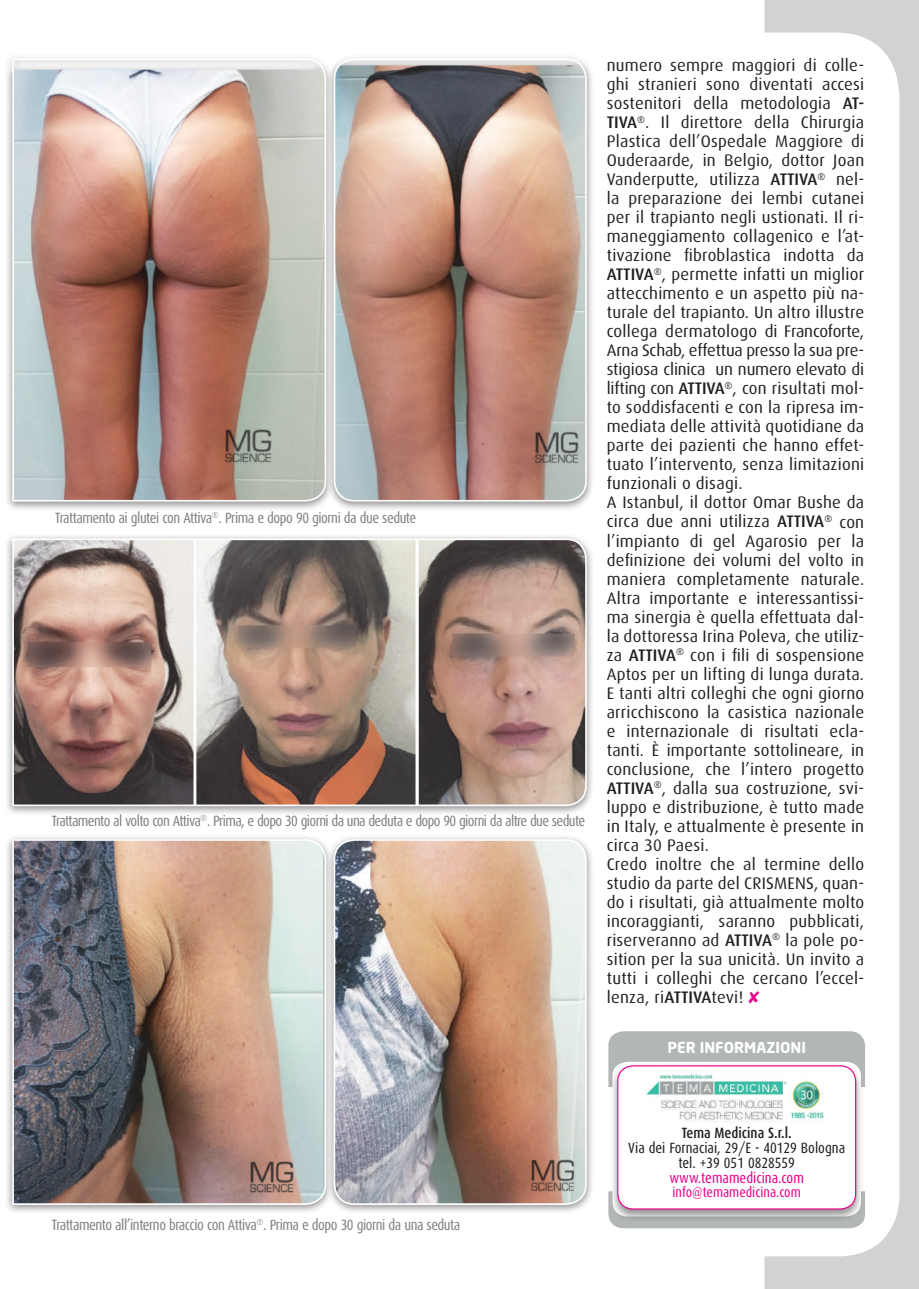
<style>
.page{position:relative;width:919px;height:1289px;background:#fff}
.page>*{position:absolute;margin:0;border:0;box-sizing:border-box;transform-origin:0 0}
.t1{font:16.65px/19px "Dax";letter-spacing:.015em;color:#231f20}
.t2{font:14.85px "Dax Condensed";letter-spacing:-.04em;color:#808285}
.t3{font:14.85px/14.9px "Dax Condensed";color:#231f20;text-align:center}
.t4{font:14.85px "Dax Condensed";color:#ed028c}
.t5{font:500 14.85px "Dax Condensed";color:#231f20}
.t6{font:700 14.85px "Neo Sans Std";color:#fff}
.t7{font:14.25px "Dax Condensed";color:#ed028c}
.s1{font-weight:500}
.s2{color:#ed028c}
</style>
<div class="page">
<svg style="left:764px;top:0;width:154px;height:1288px"></svg>
<svg style="left:608px;top:1028px;width:259px;height:61px;background:#bcbfbf"></svg>
<svg style="left:608px;top:1188px;width:259px;height:42px"></svg>
<div style="left:609px;top:1062px;width:254px;height:159px;background:#231f20;opacity:.5"></div>
<div style="left:617px;top:1065px;width:238px;height:143px;background:#fff;border-radius:15px"></div>
<div style="left:617px;top:1065px;width:239px;height:144px;border:1px solid #ed028c;border-radius:15px"></div>
<img style="left:646px;top:1073px;width:178px;height:50px">
<div style="left:5px;top:53px;width:329px;height:459px;background:#231f20;opacity:.5"></div>
<svg style="left:11px;top:57px;width:315px;height:445px;background:#ba9f95"></svg>
<div style="left:326px;top:53px;width:268px;height:459px;background:#231f20;opacity:.5"></div>
<img style="left:334px;top:65px;width:252px;height:435px">
<div style="left:333px;top:58px;width:253px;height:443px;border:2px solid #fff;border-radius:20px"></div>
<div style="left:5px;top:533px;width:589px;height:283px;background:#231f20;opacity:.5"></div>
<svg style="left:11px;top:537px;width:576px;height:270px;background:#9c857c"></svg>
<div style="left:5px;top:833px;width:329px;height:381px;background:#231f20;opacity:.5"></div>
<img style="left:11px;top:838px;width:315px;height:367px">
<div style="left:326px;top:833px;width:268px;height:381px;background:#231f20;opacity:.5"></div>
<img style="left:334px;top:840px;width:252px;height:363px">
<div style="left:333px;top:839px;width:253px;height:365px;border:2px solid #fff;border-radius:20px"></div>
<p class="t2" style="left:55px;top:509px;width:362px">Trattamento ai glutei con Attiva<sup>®</sup>. Prima e dopo 90 giorni da due sedute</p>
<p class="t2" style="left:52px;top:812px;width:535px">Trattamento al volto con Attiva<sup>®</sup>. Prima, e dopo 30 giorni da una deduta e dopo 90 giorni da altre due sedute</p>
<p class="t1" style="left:606px;top:56px;width:259px">numero sempre maggiori di colle&shy;ghi stranieri sono diventati accesi sostenitori della metodologia <span class="s1">AT-TIVA</span><sup>®</sup>. Il direttore della Chirurgia Plastica dell’Ospedale Maggiore di Ouderaarde, in Belgio, dottor Joan Vanderputte, utilizza <span class="s1">ATTIVA</span><sup>®</sup> nel&shy;la preparazione dei lembi cutanei per il trapianto negli ustionati. Il ri&shy;maneggiamento collagenico e l’at&shy;tivazione fibroblastica indotta da <span class="s1">ATTIVA</span><sup>®</sup>, permette infatti un miglior attecchimento e un aspetto più na&shy;turale del trapianto. Un altro illustre collega dermatologo di Francoforte, Arna Schab, effettua presso la sua pre&shy;stigiosa clinica un numero elevato di lifting con <span class="s1">ATTIVA</span><sup>®</sup>, con risultati mol&shy;to soddisfacenti e con la ripresa im&shy;mediata delle attività quotidiane da parte dei pazienti che hanno effet&shy;tuato l’intervento, senza limitazioni funzionali o disagi.<br>A Istanbul, il dottor Omar Bushe da circa due anni utilizza <span class="s1">ATTIVA</span><sup>®</sup> con l’impianto di gel Agarosio per la definizione dei volumi del volto in maniera completamente naturale.<br>Altra importante e interessantissi&shy;ma sinergia è quella effettuata dal&shy;la dottoressa Irina Poleva, che utiliz&shy;za <span class="s1">ATTIVA</span><sup>®</sup> con i fili di sospensione Aptos per un lifting di lunga durata.<br>E tanti altri colleghi che ogni giorno arricchiscono la casistica nazionale e internazionale di risultati ecla&shy;tanti. È importante sottolineare, in conclusione, che l’intero progetto <span class="s1">ATTIVA</span><sup>®</sup>, dalla sua costruzione, svi&shy;luppo e distribuzione, è tutto made in Italy, e attualmente è presente in circa 30 Paesi.<br>Credo inoltre che al termine dello studio da parte del CRISMENS, quan&shy;do i risultati, già attualmente molto incoraggianti, saranno pubblicati, riserveranno ad <span class="s1">ATTIVA</span><sup>®</sup> la pole po&shy;sition per la sua unicità. Un invito a tutti i colleghi che cercano l’eccel&shy;lenza, ri<span class="s1">ATTIVA</span>tevi! <span class="s2">✘</span></p>
<p class="t6" style="left:667px;top:1037px;width:140px">PER INFORMAZIONI</p>
<p class="t2" style="left:52px;top:1216px;width:410px">Trattamento all’interno braccio con Attiva<sup>®</sup>. Prima e dopo 30 giorni da una seduta</p>
<p class="t5" style="left:681px;top:1124px;width:111px">Tema Medicina S.r.l.</p>
<p class="t3" style="left:628px;top:1140px;width:218px">Via dei Fornaciai, 29/E - 40129 Bologna tel. +39 051 0828559</p>
<p class="t4" style="left:669px;top:1169px;width:136px">www.temamedicina.com</p>
<p class="t7" style="left:672px;top:1184px;width:130px">info@temamedicina.com</p>
</div>
